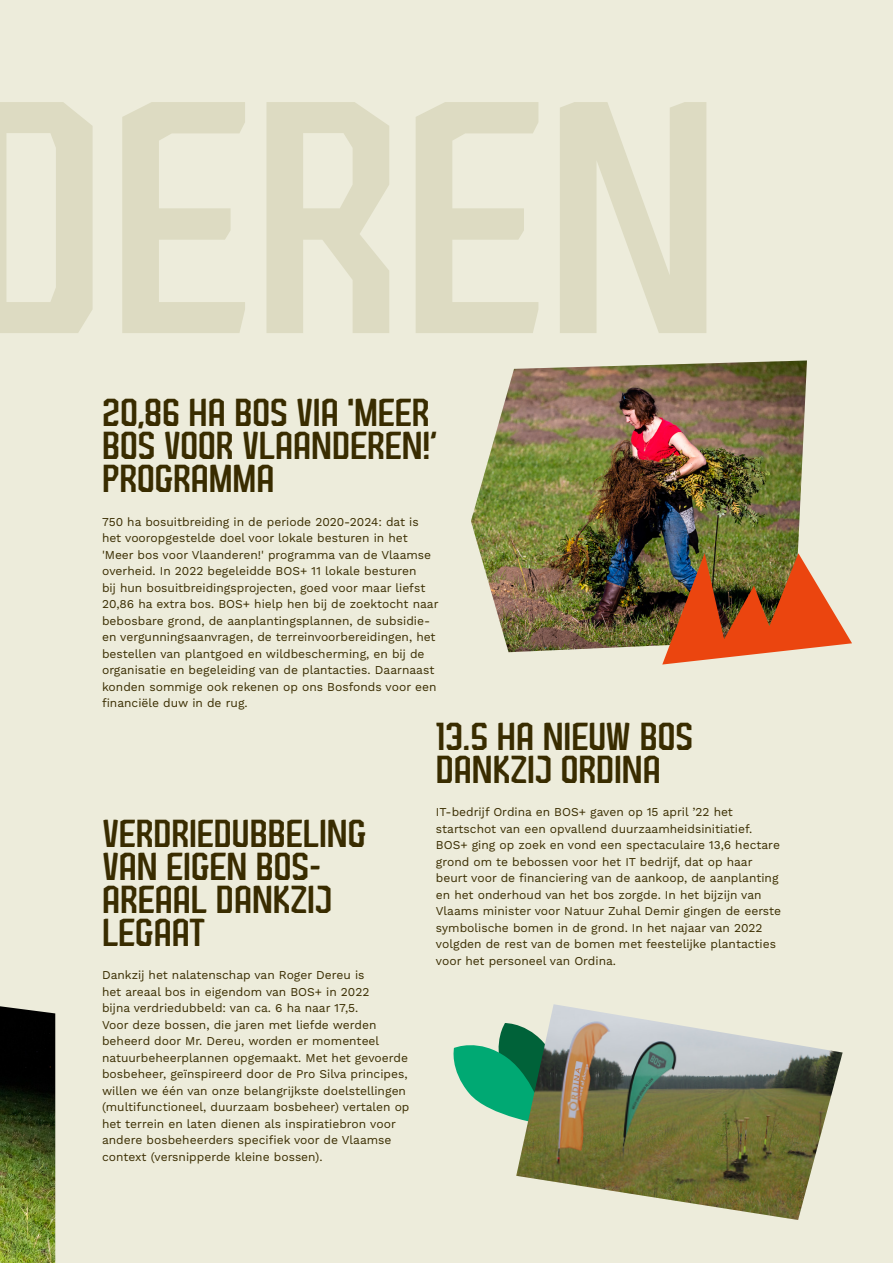
<style>
.page{position:relative;width:893px;height:1263px;background:#edecdb}
.page>*{position:absolute;margin:0;border:0;box-sizing:border-box;transform-origin:0 0}
.t1{font:330px "DR Incido Bold";letter-spacing:-.01em;color:#dddbc2}
.t2{font:39px/33px "DR Incido Bold";color:#392c00}
.t3{font:12px/16.5px "Work Sans";color:#392c00}
</style>
<div class="page">
<img style="left:0;top:1006px;width:55px;height:257px">
<svg style="left:453px;top:1023px;width:63px;height:95px"></svg>
<img style="left:471px;top:360px;width:336px;height:292px">
<img style="left:516px;top:1004px;width:327px;height:216px">
<img style="left:662px;top:553px;width:190px;height:111px">
<h1 class="t1" style="left:-45px;top:32px;width:768px">DEREN</h1>
<h2 class="t2" style="left:102px;top:395px;width:338px">20,86 HA BOS VIA 'MEER<br>BOS VOOR VLAANDEREN!’<br>PROGRAMMA</h2>
<p class="t3" style="left:102px;top:514px;width:338px">750 ha bosuitbreiding in de periode 2020-2024: dat is het vooropgestelde doel voor lokale besturen in het 'Meer bos voor Vlaanderen!' programma van de Vlaamse overheid. In 2022 begeleidde BOS+ 11 lokale besturen<br>bij hun bosuitbreidingsprojecten, goed voor maar liefst 20,86 ha extra bos. BOS+ hielp hen bij de zoektocht naar bebosbare grond, de aanplantingsplannen, de subsidie&shy;en vergunningsaanvragen, de terreinvoorbereidingen, het bestellen van plantgoed en wildbescherming, en bij de organisatie en begeleiding van de plantacties. Daarnaast konden sommige ook rekenen op ons Bosfonds voor een financiële duw in de rug.</p>
<h2 class="t2" style="left:436px;top:719px;width:259px">13.5 HA NIEUW BOS<br>DANKZIJ ORDINA</h2>
<p class="t3" style="left:436px;top:805px;width:347px">IT-bedrijf Ordina en BOS+ gaven op 15 april ’22 het startschot van een opvallend duurzaamheidsinitiatief.<br>BOS+ ging op zoek en vond een spectaculaire 13,6 hectare grond om te bebossen voor het IT bedrijf, dat op haar beurt voor de financiering van de aankoop, de aanplanting en het onderhoud van het bos zorgde. In het bijzijn van Vlaams minister voor Natuur Zuhal Demir gingen de eerste symbolische bomen in de grond. In het najaar van 2022 volgden de rest van de bomen met feestelijke plantacties voor het personeel van Ordina.</p>
<h2 class="t2" style="left:102px;top:816px;width:266px">VERDRIEDUBBELING<br>VAN EIGEN BOS-<br>AREAAL DANKZIJ<br>LEGAAT</h2>
<p class="t3" style="left:102px;top:967px;width:309px">Dankzij het nalatenschap van Roger Dereu is<br>het areaal bos in eigendom van BOS+ in 2022<br>bijna verdriedubbeld: van ca. 6 ha naar 17,5.<br>Voor deze bossen, die jaren met liefde werden beheerd door Mr. Dereu, worden er momenteel natuurbeheerplannen opgemaakt. Met het gevoerde bosbeheer, geïnspireerd door de Pro Silva principes, willen we één van onze belangrijkste doelstellingen (multifunctioneel, duurzaam bosbeheer) vertalen op het terrein en laten dienen als inspiratiebron voor andere bosbeheerders specifiek voor de Vlaamse context (versnipperde kleine bossen).</p>
</div>
